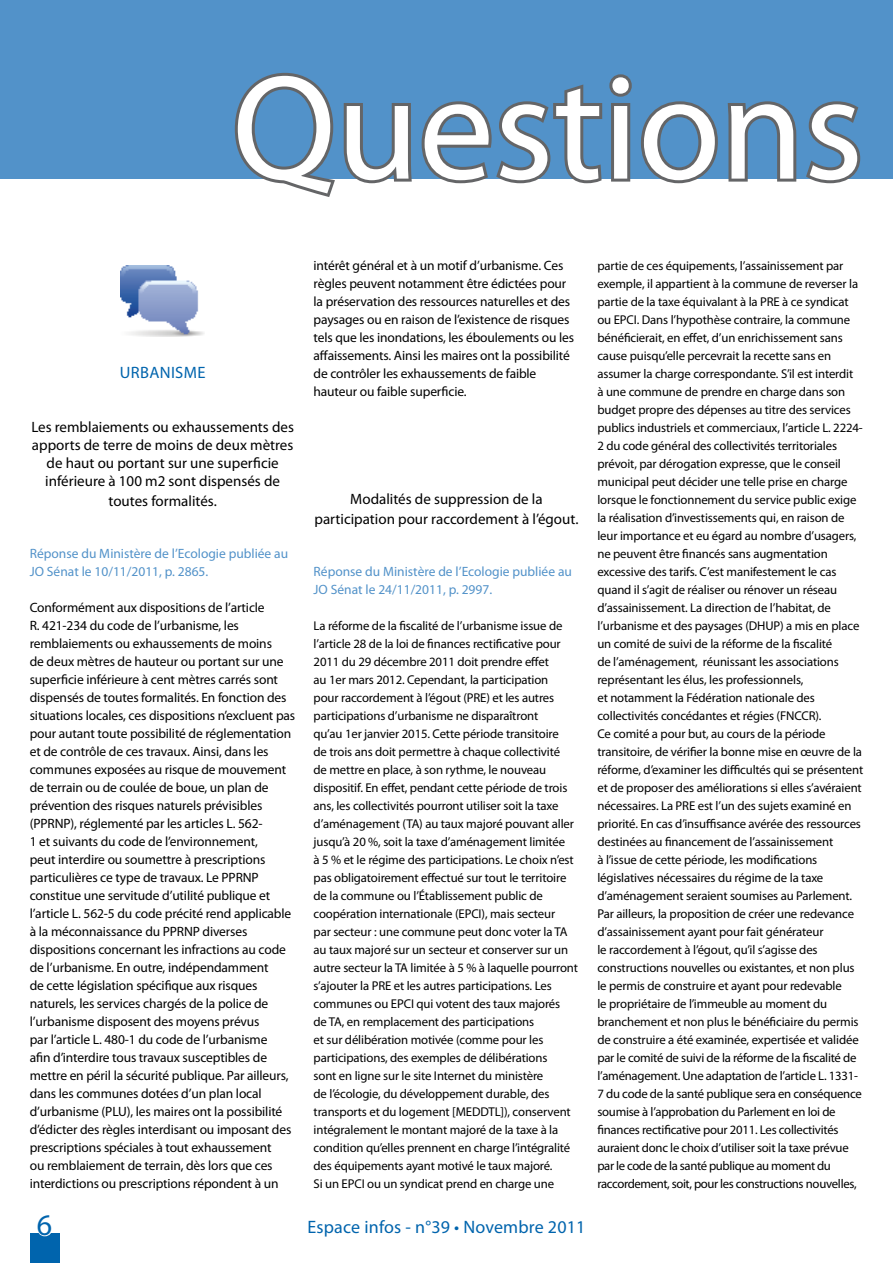
<style>
.page{position:relative;width:893px;height:1263px;background:#fff}
.page>*{position:absolute;margin:0;border:0;box-sizing:border-box;transform-origin:0 0}
.t1{font:150px "Myriad Pro";color:#fff}
.t2{font:30px "Myriad Pro";color:#0064ad}
.t3{font:18px "Myriad Pro";letter-spacing:.01em;color:#0064ad}
.t4{font:16.5px "Myriad Pro";letter-spacing:.02em;color:#0064ad}
.t5{font:15px/18px "Myriad Pro";color:#000;text-align:center}
.t6{font:13.5px/18px "Myriad Pro";letter-spacing:-.01em;color:#000}
.t7{font:13.5px/18px "Myriad Pro";color:#5292c9}
.t8{font:12.75px/18px "Myriad Pro";letter-spacing:-.01em;color:#000}
</style>
<div class="page">
<div style="left:0;top:0;width:893px;height:179px;background:#5292c9"></div>
<div style="left:30px;top:1233px;width:30px;height:30px;background:#0064ad"></div>
<svg style="left:38px;top:1233px;width:13px;height:4px"></svg>
<svg style="left:234px;top:72px;width:627px;height:125px"></svg>
<img style="left:121px;top:266px;width:83px;height:70px">
<h1 class="t1" style="left:232px;top:36px;width:632px">Questions</h1>
<p class="t4" style="left:120px;top:362px;width:87px">URBANISME</p>
<p class="t5" style="left:31px;top:418px;width:264px">Les remblaiements ou exhaussements des apports de terre de moins de deux mètres de haut ou portant sur une superficie inférieure à 100 m2 sont dispensés de</p>
<p class="t5" style="left:108px;top:492px;width:110px">toutes formalités.</p>
<p class="t7" style="left:30px;top:544px;width:260px">Réponse du Ministère de l’Ecologie publiée au<br>JO Sénat le 10/11/2011, p. 2865.</p>
<p class="t6" style="left:30px;top:598px;width:267px">Conformément aux dispositions de l’article<br>R. 421-234 du code de l’urbanisme, les remblaiements ou exhaussements de moins<br>de deux mètres de hauteur ou portant sur une superficie inférieure à cent mètres carrés sont dispensés de toutes formalités. En fonction des situations locales, ces dispositions n’excluent pas pour autant toute possibilité de réglementation et de contrôle de ces travaux. Ainsi, dans les communes exposées au risque de mouvement de terrain ou de coulée de boue, un plan de prévention des risques naturels prévisibles (PPRNP), réglementé par les articles L. 562-<br>1 et suivants du code de l’environnement,<br>peut interdire ou soumettre à prescriptions particulières ce type de travaux. Le PP RNP constitue une servitude d’utilité publique et l’article L. 562-5 du code précité rend applicable à la méconnaissance du PPRNP diverses dispositions concernant les infractions au code de l’urbanisme. En outre, indépendamment<br>de cette législation spécifique aux risques naturels, les services chargés de la police de l’urbanisme disposent des moyens prévus<br>par l’article L. 480-1 du code de l’urbanisme<br>afin d’interdire tous travaux susceptibles de mettre en péril la sécurité publique. Par ailleurs, dans les communes dotées d’un plan local d’urbanisme (PLU), les maires ont la possibilité d’édicter des règles interdisant ou imposant des prescriptions spéciales à tout exhaussement<br>ou remblaiement de terrain, dès lors que ces interdictions ou prescriptions répondent à un</p>
<h2 class="t2" style="left:37px;top:1206px;width:17px">6</h2>
<p class="t6" style="left:314px;top:256px;width:262px">intérêt général et à un motif d’urbanisme. Ces règles peuvent notamment être édictées pour la préservation des ressources naturelles et des paysages ou en raison de l’existence de risques tels que les inondations, les éboulements ou les affaissements. Ainsi les maires ont la possibilité de contrôler les exhaussements de faible hauteur ou faible superficie.</p>
<p class="t5" style="left:315px;top:489px;width:265px;line-height:19.8px">Modalités de suppression de la participation pour raccordement à l’égout.</p>
<p class="t7" style="left:314px;top:562px;width:260px">Réponse du Ministère de l’Ecologie publiée au<br>JO Sénat le 24/11/2011, p. 2997.</p>
<p class="t8" style="left:314px;top:617px;width:266px">La réforme de la fiscalité de l’urbanisme issue de l’article 28 de la loi de finances rectificative pour 2011 du 29 décembre 2011 doit prendre effet<br>au 1er mars 2012. Cependant, la participation<br>pour raccordement à l’égout (PRE) et les autres participations d’urbanisme ne disparaîtront<br>qu’au 1er janvier 2015. Cette période transitoire<br>de trois ans doit permettre à chaque collectivité<br>de mettre en place, à son rythme, le nouveau dispositif. En effet, pendant cette période de trois ans, les collectivités pourront utiliser soit la taxe d’aménagement (TA) au taux majoré pouvant aller jusqu’à 20 %, soit la taxe d’aménagement limitée<br>à 5 % et le régime des participations. Le choix n’est pas obligatoirement effectué sur tout le territoire de la commune ou l’Établissement public de coopération internationale (EPCI), mais secteur<br>par secteur : une commune peut donc voter la TA au taux majoré sur un secteur et conserver sur un autre secteur la TA limitée à 5 % à laquelle pourront s’ajouter la PRE et les autres participations. Les communes ou EPCI qui votent des taux majorés<br>de TA, en remplacement des participations<br>et sur délibération motivée (comme pour les participations, des exemples de délibérations<br>sont en ligne sur le site I nternet du ministère<br>de l’écologie, du développement durable, des transports et du logement [MEDDTL]), conservent intégralement le montant majoré de la taxe à la condition qu’elles prennent en charge l’intégralité des équipements ayant motivé le taux majoré.<br>Si un EPCI ou un syndicat prend en charge une</p>
<h3 class="t3" style="left:307px;top:1216px;width:279px">Espace infos - n°39 • Novembre 2011</h3>
<p class="t8" style="left:597px;top:257px;width:267px">partie de ces équipements, l’assainissement par exemple, il appartient à la commune de reverser la partie de la taxe équivalant à la PRE à ce syndicat ou EPCI. Dans l’hypothèse contraire, la commune bénéficierait, en effet, d’un enrichissement sans cause puisqu’elle percevrait la recette sans en assumer la charge correspondante. S’il est interdit<br>à une commune de prendre en charge dans son budget propre des dépenses au titre des services publics industriels et commerciaux, l’article L. 2224- 2 du code général des collectivités territoriales prévoit, par dérogation expresse, que le conseil municipal peut décider une telle prise en charge lorsque le fonctionnement du service public exige la réalisation d’investissements qui, en raison de leur importance et eu égard au nombre d’usagers, ne peuvent être financés sans augmentation excessive des tarifs. C’est manifestement le cas quand il s’agit de réaliser ou rénover un réseau d’assainissement. La direction de l’habitat, de l’urbanisme et des paysages (DHUP) a mis en place un comité de suivi de la réforme de la fiscalité<br>de l’aménagement, réunissant les associations représentant les élus, les professionnels,<br>et notamment la Fédération nationale des collectivités concédantes et régies (FNCCR).<br>Ce comité a pour but, au cours de la période transitoire, de vérifier la bonne mise en œuvre de la réforme, d’examiner les difficultés qui se présentent et de proposer des améliorations si elles s’avéraient nécessaires. La PRE est l’un des sujets examiné en priorité. En cas d’insuffisance avérée des ressources destinées au financement de l’assainissement<br>à l’issue de cette période, les modifications législatives nécessaires du régime de la taxe d’aménagement seraient soumises au Parlement.<br>Par ailleurs, la proposition de créer une redevance d’assainissement ayant pour fait générateur<br>le raccordement à l’égout, qu’il s’agisse des constructions nouvelles ou existantes, et non plus le permis de construire et ayant pour redevable<br>le propriétaire de l’immeuble au moment du branchement et non plus le bénéficiaire du permis de construire a été examinée, expertisée et validée par le comité de suivi de la réforme de la fiscalité de l’aménagement. Une adaptation de l’article L. 1331- 7 du code de la santé publique sera en conséquence soumise à l’approbation du Parlement en loi de finances rectificative pour 2011. Les collectivités auraient donc le choix d’utiliser soit la taxe prévue par le code de la santé publique au moment du raccordement, soit, pour les constructions nouvelles,</p>
</div>
